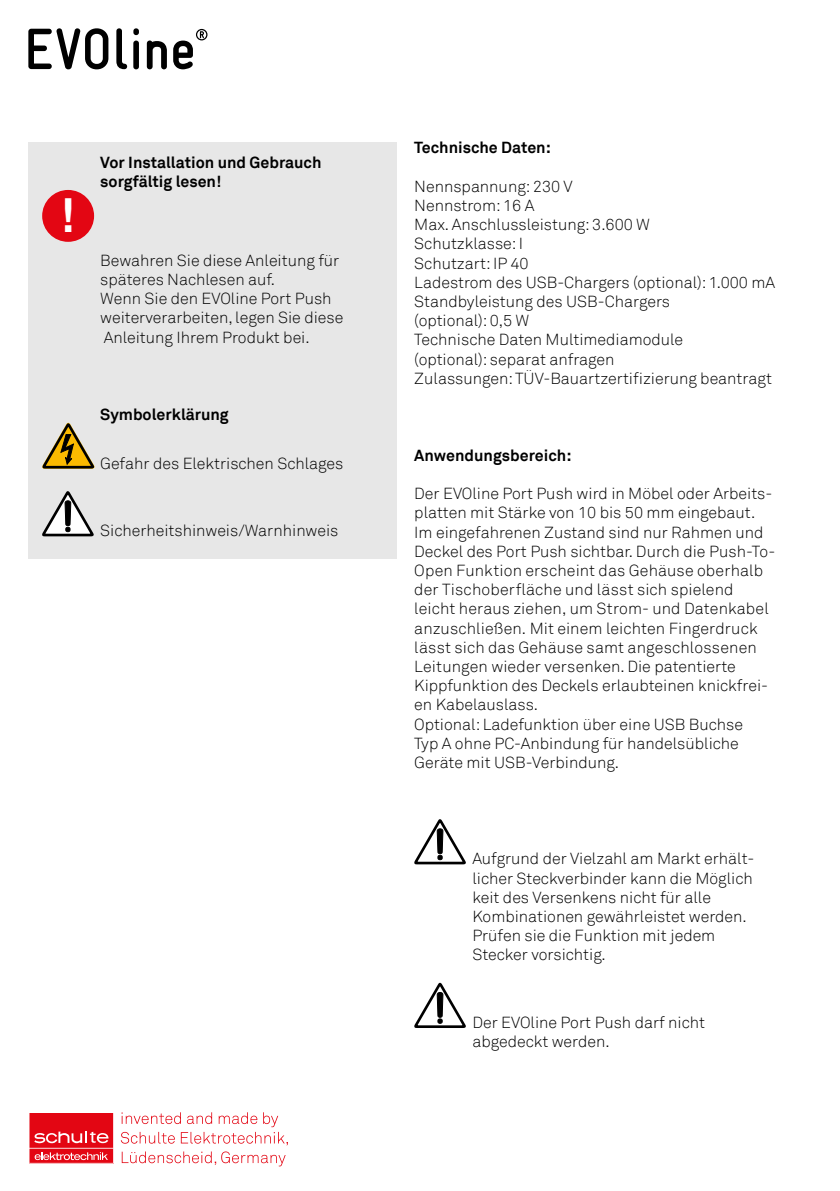
<style>
.page{position:relative;width:840px;height:1191px;background:#fff}
.page>*{position:absolute;margin:0;border:0;box-sizing:border-box;transform-origin:0 0}
.t1{font:700 48px "Akkurat";color:#fff}
.t2{font:300 16px/19.2px "Akkurat";color:#000}
.t3{font:700 16px/19.2px "Akkurat";color:#000}
</style>
<div class="page">
<svg style="left:147px;top:40px;width:20px;height:29px"></svg>
<svg style="left:116px;top:28px;width:11px;height:41px"></svg>
<svg style="left:28px;top:28px;width:80px;height:41px"></svg>
<div style="left:133px;top:41px;width:6px;height:28px;background:#000;border-radius:3px"></div>
<div style="left:133px;top:28px;width:6px;height:7px;background:#000;border-radius:3px"></div>
<svg style="left:173px;top:29px;width:34px;height:40px"></svg>
<div style="left:28px;top:142px;width:369px;height:416px;background:#e7e7e7"></div>
<svg style="left:29px;top:1113px;width:85px;height:50px;background:#e72d37"></svg>
<svg style="left:121px;top:1112px;width:167px;height:54px"></svg>
<div style="left:42px;top:190px;width:52px;height:52px;background:#e30613;border-radius:50%"></div>
<svg style="left:42px;top:422px;width:53px;height:47px"></svg>
<svg style="left:42px;top:491px;width:52px;height:46px"></svg>
<svg style="left:414px;top:819px;width:52px;height:46px"></svg>
<svg style="left:414px;top:982px;width:52px;height:46px"></svg>
<h1 class="t1" style="left:59px;top:185px;width:17px">!</h1>
<p class="t3" style="left:100px;top:152px;width:223px">Vor Installation und Gebrauch sorgfältig lesen!</p>
<p class="t2" style="left:100px;top:251px;width:244px">Bewahren Sie diese Anleitung für späteres Nachlesen auf.<br>Wenn Sie den EVOline Port Push weiterverarbeiten, legen Sie diese<br>Anleitung Ihrem Produkt bei.</p>
<p class="t3" style="left:100px;top:404px;width:130px">Symbolerklärung</p>
<p class="t2" style="left:100px;top:454px;width:244px">Gefahr des Elektrischen Schlages</p>
<p class="t2" style="left:100px;top:521px;width:239px">Sicherheitshinweis/Warnhinweis</p>
<p class="t3" style="left:414px;top:138px;width:138px">Technische Daten:</p>
<p class="t2" style="left:414px;top:177px;width:362px">Nennspannung: 230 V<br>Nennstrom: 16 A<br>Max. Anschlussleistung: 3.600 W<br>Schutzklasse: I<br>Schutzart: IP 40<br>Ladestrom des USB-Chargers (optional): 1.000 mA<br>Standbyleistung des USB-Chargers<br>(optional): 0,5 W<br>Technische Daten Multimediamodule<br>(optional): separat anfragen<br>Zulassungen: TÜV-Bauartzertifizierung beantragt</p>
<p class="t3" style="left:414px;top:445px;width:158px">Anwendungsbereich:</p>
<p class="t2" style="left:414px;top:484px;width:362px">Der EVOline Port Push wird in Möbel oder Arbeits&shy;platten mit Stärke von 10 bis 50 mm eingebaut.<br>Im eingefahrenen Zustand sind nur Rahmen und Deckel des Port Push sichtbar. Durch die Push-To-Open Funktion erscheint das Gehäuse oberhalb der Tischoberfläche und lässt sich spielend leicht heraus ziehen, um Strom- und Datenkabel anzuschließen. Mit einem leichten Fingerdruck lässt sich das Gehäuse samt angeschlossenen Leitungen wieder versenken. Die patentierte Kippfunktion des Deckels erlaubteinen knickfrei&shy;en Kabelauslass.<br>Optional: Ladefunktion über eine USB Buchse<br>Typ A ohne PC-Anbindung für handelsübliche Geräte mit USB-Verbindung.</p>
<p class="t2" style="left:472px;top:849px;width:283px">Aufgrund der Vielzahl am Markt erhält&shy;licher Steckverbinder kann die Möglich keit des Versenkens nicht für alle Kombinationen gewährleistet werden.<br>Prüfen sie die Funktion mit jedem Stecker vorsichtig.</p>
<p class="t2" style="left:472px;top:1013px;width:234px">Der EVOline Port Push darf nicht abgedeckt werden.</p>
</div>
